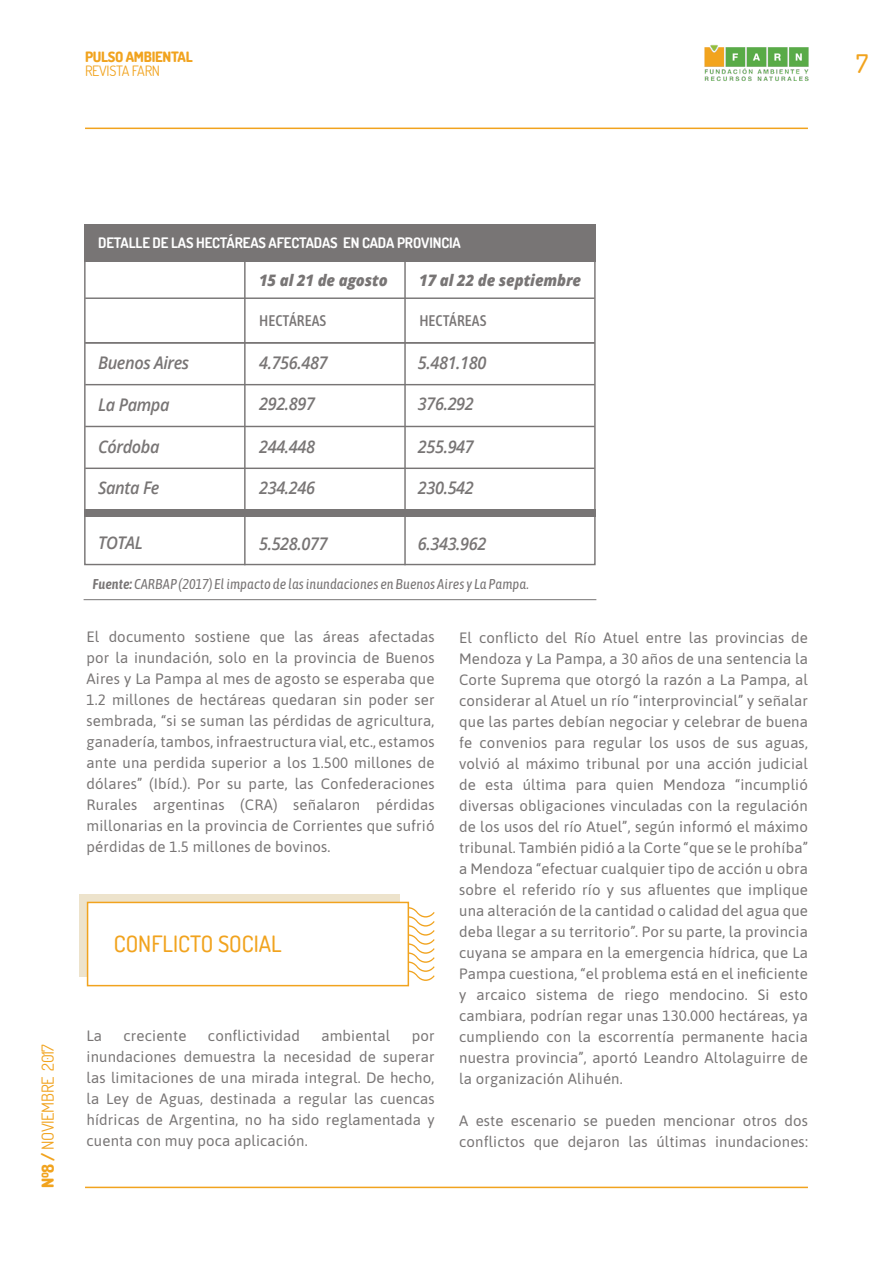
<style>
.page{position:relative;width:893px;height:1263px;background:#fff}
.page>*{position:absolute;margin:0;border:0;box-sizing:border-box;transform-origin:0 0}
.t1{font:500 25.5px "Dosis";color:#f1a31e}
.t2{font:500 22.5px "Dosis";color:#f1a31e}
.t3{font:italic 600 17.4px "Open Sans";letter-spacing:-.025em;color:#787575;scale:.94 1}
.t4{font:16.5px "Dosis";letter-spacing:-.02em;color:#f1a31e}
.t5{font:italic 800 15.9px "Open Sans";letter-spacing:-.01em;color:#787575;scale:.94 1}
.t6{font:500 condensed 15.3px "Asap";color:#787575}
.t7{font:15px/21px "Asap";letter-spacing:.01em;color:#787575;text-align:justify}
.t8{font:700 14.4px "Dosis";letter-spacing:-.01em;color:#fff}
.t9{font:italic condensed 14.25px "Asap";color:#787575}
.t10{font:800 14.25px "Dosis";letter-spacing:-.02em;color:#f1a31e}
.t11{font:14.25px "Dosis";letter-spacing:-.02em;color:#f1a31e}
.s1{font-weight:800}
.s2{font-weight:600}
</style>
<div class="page">
<img style="left:704px;top:45px;width:105px;height:36px">
<div style="left:79px;top:894px;width:321px;height:83px;background:#ede3cc"></div>
<svg style="left:409px;top:905px;width:26px;height:76px"></svg>
<div style="left:87px;top:902px;width:322px;height:84px;background:#fff;border:2px solid #f1a31e"></div>
<div style="left:84px;top:509px;width:512px;height:8px;background:#787575"></div>
<hr style="left:244px;top:232px;width:2px;height:333px;background:#787575">
<hr style="left:404px;top:232px;width:2px;height:333px;background:#787575">
<hr style="left:85px;top:297px;width:510px;height:2px;background:#787575">
<hr style="left:85px;top:342px;width:510px;height:2px;background:#787575">
<hr style="left:85px;top:384px;width:510px;height:1px;background:#787575">
<hr style="left:85px;top:426px;width:510px;height:1px;background:#787575">
<hr style="left:85px;top:468px;width:510px;height:1px;background:#787575">
<hr style="left:84px;top:599px;width:512px;height:1px;background:#787575">
<div style="left:84px;top:225px;width:512px;height:37px;background:#787575"></div>
<hr style="left:85px;top:128px;width:723px;height:1px;background:#f1a31e">
<hr style="left:85px;top:1187px;width:723px;height:1px;background:#f1a31e">
<p class="t10" style="left:85px;top:48px;width:109px">PULSO AMBIENTAL</p>
<p class="t11" style="left:85px;top:61px;width:77px">REVISTA FARN</p>
<h1 class="t1" style="left:856px;top:47px;width:13px">7</h1>
<p class="t4" style="left:37px;top:1188px;width:146px;rotate:-90deg"><span class="s1">N⁰8 /</span> NOVIEMBRE 2017</p>
<p class="t8" style="left:98px;top:234px;width:364px">DETALLE DE LAS HECTÁREAS AFECTADAS EN CADA PROVINCIA</p>
<p class="t5" style="left:259px;top:268px;width:138px">15 al 21 de agosto</p>
<p class="t5" style="left:419px;top:268px;width:173px">17 al 22 de septiembre</p>
<p class="t6" style="left:259px;top:311px;width:69px">HECTÁREAS</p>
<p class="t6" style="left:419px;top:311px;width:69px">HECTÁREAS</p>
<p class="t3" style="left:98px;top:351px;width:99px">Buenos Aires</p>
<p class="t3" style="left:259px;top:351px;width:75px">4.756.487</p>
<p class="t3" style="left:418px;top:351px;width:75px">5.481.180</p>
<p class="t3" style="left:259px;top:392px;width:61px">292.897</p>
<p class="t3" style="left:418px;top:392px;width:61px">376.292</p>
<p class="t3" style="left:259px;top:434px;width:61px">244.448</p>
<p class="t3" style="left:418px;top:434px;width:61px">255.947</p>
<p class="t3" style="left:259px;top:476px;width:61px">234.246</p>
<p class="t3" style="left:418px;top:476px;width:61px">230.542</p>
<p class="t3" style="left:98px;top:393px;width:78px">La Pampa</p>
<p class="t3" style="left:98px;top:434px;width:67px">Córdoba</p>
<p class="t3" style="left:98px;top:476px;width:67px">Santa Fe</p>
<p class="t3" style="left:98px;top:531px;width:49px">TOTAL</p>
<p class="t3" style="left:259px;top:532px;width:75px">5.528.077</p>
<p class="t3" style="left:418px;top:532px;width:75px">6.343.962</p>
<p class="t9" style="left:93px;top:575px;width:438px"><span class="s2">Fuente:</span> CARBAP (2017) El impacto de las inundaciones en Buenos Aires y La Pampa.</p>
<p class="t7" style="left:87px;top:625px;width:350px">El documento sostiene que las áreas afectadas por la inundación, solo en la provincia de Buenos Aires y La Pampa al mes de agosto se esperaba que 1.2 millones de hectáreas quedaran sin poder ser sembrada, “si se suman las pérdidas de agricultura, ganadería, tambos, infraestructura vial, etc., estamos ante una perdida superior a los 1.500 millones de dólares” (Ibíd.). Por su parte, las Confederaciones Rurales argentinas (CRA) señalaron pérdidas millonarias en la provincia de Corrientes que sufrió pérdidas de 1.5 millones de bovinos.</p>
<h2 class="t2" style="left:114px;top:929px;width:170px">CONFLICTO SOCIAL</h2>
<p class="t7" style="left:87px;top:1024px;width:17px">La</p>
<p class="t7" style="left:124px;top:1024px;width:64px">creciente</p>
<p class="t7" style="left:208px;top:1024px;width:94px">conflictividad</p>
<p class="t7" style="left:321px;top:1024px;width:70px">ambiental</p>
<p class="t7" style="left:87px;top:1024px;width:350px;text-indent:325px">por inundaciones demuestra la necesidad de superar las limitaciones de una mirada integral. De hecho, la Ley de Aguas, destinada a regular las cuencas hídricas de Argentina, no ha sido reglamentada y cuenta con muy poca aplicación.</p>
<p class="t7" style="left:459px;top:626px;width:350px">El conflicto del Río Atuel entre las provincias de Mendoza y La Pampa, a 30 años de una sentencia la Corte Suprema que otorgó la razón a La Pampa, al considerar al Atuel un río “interprovincial” y señalar que las partes debían negociar y celebrar de buena fe convenios para regular los usos de sus aguas, volvió al máximo tribunal por una acción judicial de esta última para quien Mendoza “incumplió diversas obligaciones vinculadas con la regulación de los usos del río Atuel”, según informó el máximo tribunal. También pidió a la Corte “que se le prohíba” a Mendoza “efectuar cualquier tipo de acción u obra sobre el referido río y sus afluentes que implique una alteración de la cantidad o calidad del agua que deba llegar a su territorio”. Por su parte, la provincia cuyana se ampara en la emergencia hídrica, que La Pampa cuestiona, “el problema está en el ineficiente y arcaico sistema de riego mendocino. Si esto cambiara, podrían regar unas 130.000 hectáreas, ya cumpliendo con la escorrentía permanente hacia nuestra provincia”, aportó Leandro Altolaguirre de la organización Alihuén.</p>
<p class="t7" style="left:459px;top:1109px;width:350px">A este escenario se pueden mencionar otros dos conflictos que dejaron las últimas inundaciones:</p>
</div>
